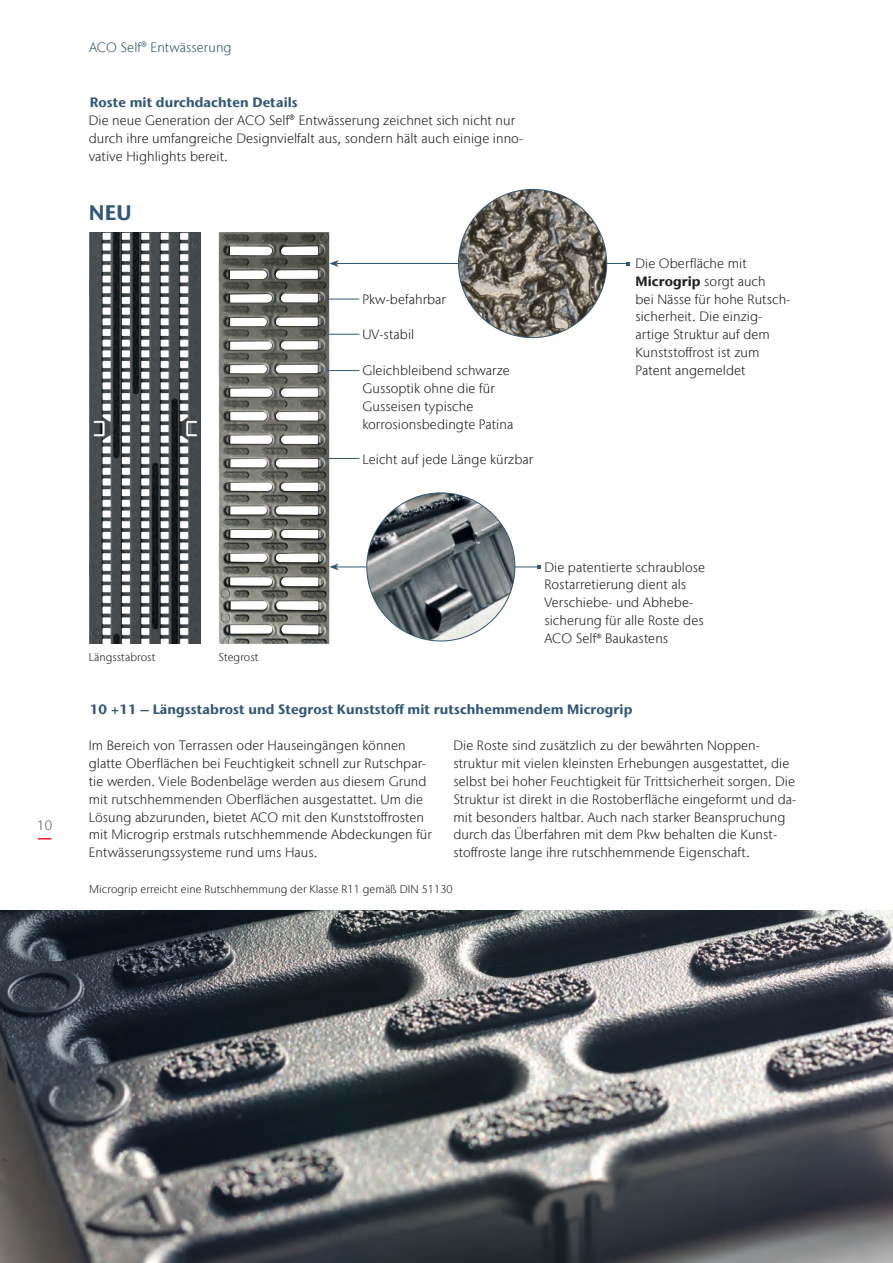
<style>
.page{position:relative;width:893px;height:1263px;background:#fff}
.page>*{position:absolute;margin:0;border:0;box-sizing:border-box;transform-origin:0 0}
.Intermediate_heading{font:700 21px "Stone Sans IIITC Com";color:#335875}
.Body_copy{font:300 13.5px/17.9px "Stone Sans IIITC Com";letter-spacing:.005em;color:#231f20}
.Body_copy-2{font:700 13.5px "Stone Sans IIITC Com";letter-spacing:.005em;color:#335875}
.Subheadline{font:700 13.5px "Stone Sans IIITC Com";letter-spacing:.005em;color:#335875}
.t1{font:300 13.5px "Stone Sans IIITC Com";letter-spacing:.005em;color:#335875}
.t2{font:300 13.5px "Stone Sans IIITC Com";color:#57585a}
.t3{font:300 11.25px "Stone Sans IIITC Com";letter-spacing:.005em;color:#231f20}
.s1{font-weight:700}
.s2{font-size:12px}
</style>
<div class="page">
<img style="left:219px;top:232px;width:110px;height:412px">
<hr style="left:336px;top:567px;width:203px;height:1px;background:#335875">
<svg style="left:329px;top:563px;width:10px;height:7px"></svg>
<img style="left:367px;top:493px;width:148px;height:148px;border-radius:74px">
<hr style="left:336px;top:263px;width:292px;height:1px;background:#335875">
<svg style="left:329px;top:260px;width:10px;height:7px"></svg>
<img style="left:458px;top:189px;width:149px;height:149px;border-radius:74px">
<hr style="left:327px;top:299px;width:32px;height:1px;background:#335875">
<hr style="left:327px;top:334px;width:32px;height:1px;background:#335875">
<hr style="left:327px;top:370px;width:32px;height:1px;background:#335875">
<img style="left:0;top:911px;width:893px;height:352px">
<img style="left:89px;top:232px;width:111px;height:412px">
<hr style="left:327px;top:458px;width:32px;height:1px;background:#335875">
<svg style="left:38px;top:838px;width:13px;height:1px"></svg>
<p class="t1" style="left:89px;top:38px;width:144px">ACO Self® Entwässerung</p>
<p class="Subheadline" style="left:90px;top:94px;width:209px">Roste mit durchdachten Details</p>
<p class="Body_copy" style="left:89px;top:111px;width:436px">Die neue Generation der ACO Self® Entwässerung zeichnet sich nicht nur durch ihre umfangreiche Designvielfalt aus, sondern hält auch einige inno&shy;vative Highlights bereit.</p>
<p class="Intermediate_heading" style="left:89px;top:199px;width:44px">NEU</p>
<p class="Body_copy" style="left:362px;top:290px;width:85px">Pkw-befahrbar</p>
<p class="Body_copy" style="left:362px;top:326px;width:54px">UV-stabil</p>
<p class="Body_copy" style="left:362px;top:361px;width:152px">Gleichbleibend schwarze<br>Gussoptik ohne die für<br>Gusseisen typische korrosionsbedingte Patina</p>
<p class="Body_copy" style="left:362px;top:451px;width:172px">Leicht auf jede Länge kürzbar</p>
<p class="Body_copy" style="left:635px;top:254px;width:156px">Die Oberfläche mit<br><span class="s1">Microgrip</span> sorgt auch<br>bei Nässe für hohe Rutsch&shy;sicherheit. Die einzig&shy;artige Struktur auf dem<br>Kunststoffrost ist zum<br>Patent angemeldet</p>
<p class="t2" style="left:37px;top:816px;width:16px">10</p>
<p class="t3" style="left:89px;top:650px;width:68px">Längsstabrost</p>
<p class="t3" style="left:219px;top:650px;width:41px">Stegrost</p>
<p class="Body_copy" style="left:544px;top:558px;width:162px">Die patentierte schraublose<br>Rostarretierung dient als<br>Verschiebe- und Abhebe&shy;sicherung für alle Roste des<br>ACO Self<span class="s2">®</span> Baukastens</p>
<p class="Body_copy-2" style="left:90px;top:701px;width:544px">10 +11 – Längsstabrost und Stegrost Kunststoff mit rutschhemmendem Microgrip</p>
<p class="Body_copy" style="left:453px;top:736px;width:344px">Die Roste sind zusätzlich zu der bewährten Noppen&shy;struktur mit vielen kleinsten Erhebungen ausgestattet, die selbst bei hoher Feuchtigkeit für Trittsicherheit sorgen. Die Struktur ist direkt in die Rostoberfläche eingeformt und da&shy;mit besonders haltbar. Auch nach starker Beanspruchung durch das Überfahren mit dem Pkw behalten die Kunst&shy;stoffroste lange ihre rutschhemmende Eigenschaft.</p>
<p class="Body_copy" style="left:89px;top:736px;width:345px">Im Bereich von Terrassen oder Hauseingängen können glatte Oberflächen bei Feuchtigkeit schnell zur Rutschpar&shy;tie werden. Viele Bodenbeläge werden aus diesem Grund mit rutschhemmenden Oberflächen ausgestattet. Um die Lösung abzurunden, bietet ACO mit den Kunststoffrosten mit Microgrip erstmals rutschhemmende Abdeckungen für Entwässerungssysteme rund ums Haus.</p>
<p class="t3" style="left:89px;top:882px;width:365px">Microgrip erreicht eine Rutschhemmung der Klasse R11 gemäß DIN 51130</p>
</div>
